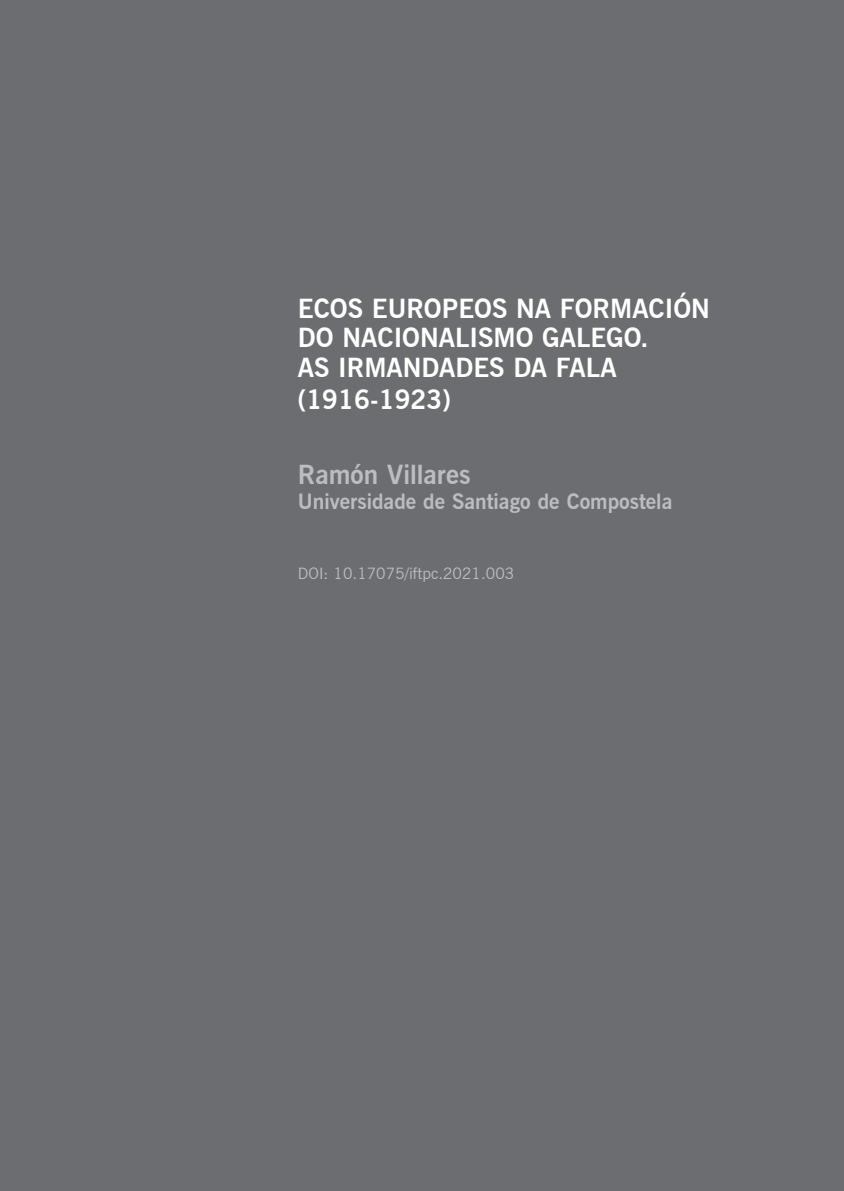
<style>
.page{position:relative;width:844px;height:1191px;background:#fff}
.page>*{position:absolute;margin:0;border:0;box-sizing:border-box;transform-origin:0 0}
.t1{font:700 26.25px/30.3px "News Gothic BT";color:#fff}
.t2{font:700 26.25px "News Gothic BT";color:#bcbdc0}
.t3{font:700 21px "News Gothic BT";color:#bcbdc0}
.t4{font:15.75px "News Gothic BT";color:#bcbdc0}
</style>
<div class="page">
<div style="left:0;top:0;width:843px;height:1191px;background:#6c6d70"></div>
<p class="t1" style="left:298px;top:293px;width:413px">ECOS EUROPEOS NA FORMACIÓN<br>DO NACIONALISMO GALEGO.<br>AS IRMANDADES DA FALA (1916-1923)</p>
<p class="t2" style="left:298px;top:459px;width:174px">Ramón Villares</p>
<p class="t3" style="left:298px;top:489px;width:376px">Universidade de Santiago de Compostela</p>
<p class="t4" style="left:298px;top:563px;width:218px">DOI: 10.17075/iftpc.2021.003</p>
</div>
